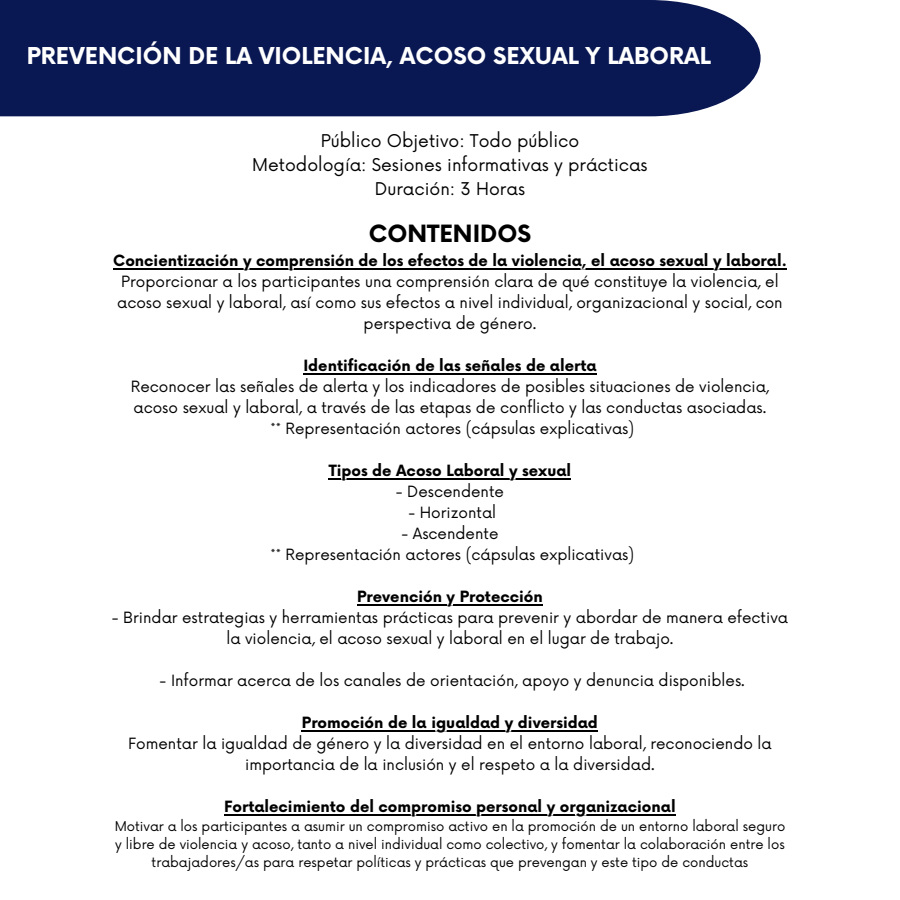
<style>
.page{position:relative;width:900px;height:900px;background:#fff}
.page>*{position:absolute;margin:0;border:0;box-sizing:border-box;transform-origin:0 0}
.t1{font:700 23.2px "Now";color:#000}
.t2{font:700 22.7px "Now";color:#fff}
.t3{font:17.1px/24px "Now";color:#000;text-align:center}
.t4{font:15.1px/21px "Now";color:#000;text-align:center}
.t5{font:700 15.1px "Now";color:#000}
.t6{font:13.1px/18px "Now";color:#000;text-align:center}
.s1{font-weight:700}
</style>
<div class="page">
<div style="left:0;top:0;width:761px;height:116px;background:#091752"></div>
<hr style="left:113px;top:268px;width:674px;height:1px;background:#000">
<hr style="left:303px;top:373px;width:294px;height:1px;background:#000">
<hr style="left:329px;top:478px;width:242px;height:1px;background:#000">
<hr style="left:357px;top:604px;width:186px;height:1px;background:#000">
<hr style="left:302px;top:730px;width:296px;height:1px;background:#000">
<hr style="left:224px;top:814px;width:452px;height:1px;background:#000">
<h1 class="t2" style="left:27px;top:44px;width:686px">PREVENCIÓN DE LA VIOLENCIA, ACOSO SEXUAL Y LABORAL</h1>
<h2 class="t3" style="left:252px;top:130px;width:397px">Público Objetivo: Todo público<br>Metodología: Sesiones informativas y prácticas<br>Duración: 3 Horas</h2>
<h3 class="t1" style="left:369px;top:221px;width:164px">CONTENIDOS</h3>
<h3 class="t4" style="left:113px;top:251px;width:675px"><span class="s1">Concientización y comprensión de los efectos de la violencia, el acoso sexual y laboral.<br></span>Proporcionar a los participantes una comprensión clara de qué constituye la violencia, el acoso sexual y laboral, así como sus efectos a nivel individual, organizacional y social, con perspectiva de género.</h3>
<h3 class="t4" style="left:131px;top:356px;width:640px"><span class="s1">Identificación de las señales de alerta<br></span>Reconocer las señales de alerta y los indicadores de posibles situaciones de violencia,</h3>
<h3 class="t4" style="left:134px;top:398px;width:634px">acoso sexual y laboral, a través de las etapas de conflicto y las conductas asociadas. ** Representación actores (cápsulas explicativas)</h3>
<p class="t5" style="left:329px;top:463px;width:244px">Tipos de Acoso Laboral y sexual</p>
<h3 class="t4" style="left:396px;top:482px;width:110px">- Descendente</h3>
<h3 class="t4" style="left:408px;top:503px;width:89px">- Horizontal</h3>
<h3 class="t4" style="left:270px;top:524px;width:365px">- Ascendente<br>** Representación actores (cápsulas explicativas)</h3>
<h3 class="t5" style="left:357px;top:589px;width:187px">Prevención y Protección</h3>
<h3 class="t4" style="left:112px;top:608px;width:678px">- Brindar estrategias y herramientas prácticas para prevenir y abordar de manera efectiva la violencia, el acoso sexual y laboral en el lugar de trabajo.</h3>
<h3 class="t4" style="left:160px;top:671px;width:587px">- Informar acerca de los canales de orientación, apoyo y denuncia disponibles.</h3>
<p class="t4" style="left:128px;top:713px;width:645px"><span class="s1">Promoción de la igualdad y diversidad<br></span>Fomentar la igualdad de género y la diversidad en el entorno laboral, reconociendo la importancia de la inclusión y el respeto a la diversidad.</p>
<p class="t5" style="left:224px;top:799px;width:453px">Fortalecimiento del compromiso personal y organizacional</p>
<p class="t6" style="left:115px;top:818px;width:672px">Motivar a los participantes a asumir un compromiso activo en la promoción de un entorno laboral seguro y libre de violencia y acoso, tanto a nivel individual como colectivo, y fomentar la colaboración entre los trabajadores/as para respetar políticas y prácticas que prevengan y este tipo de conductas</p>
</div>
